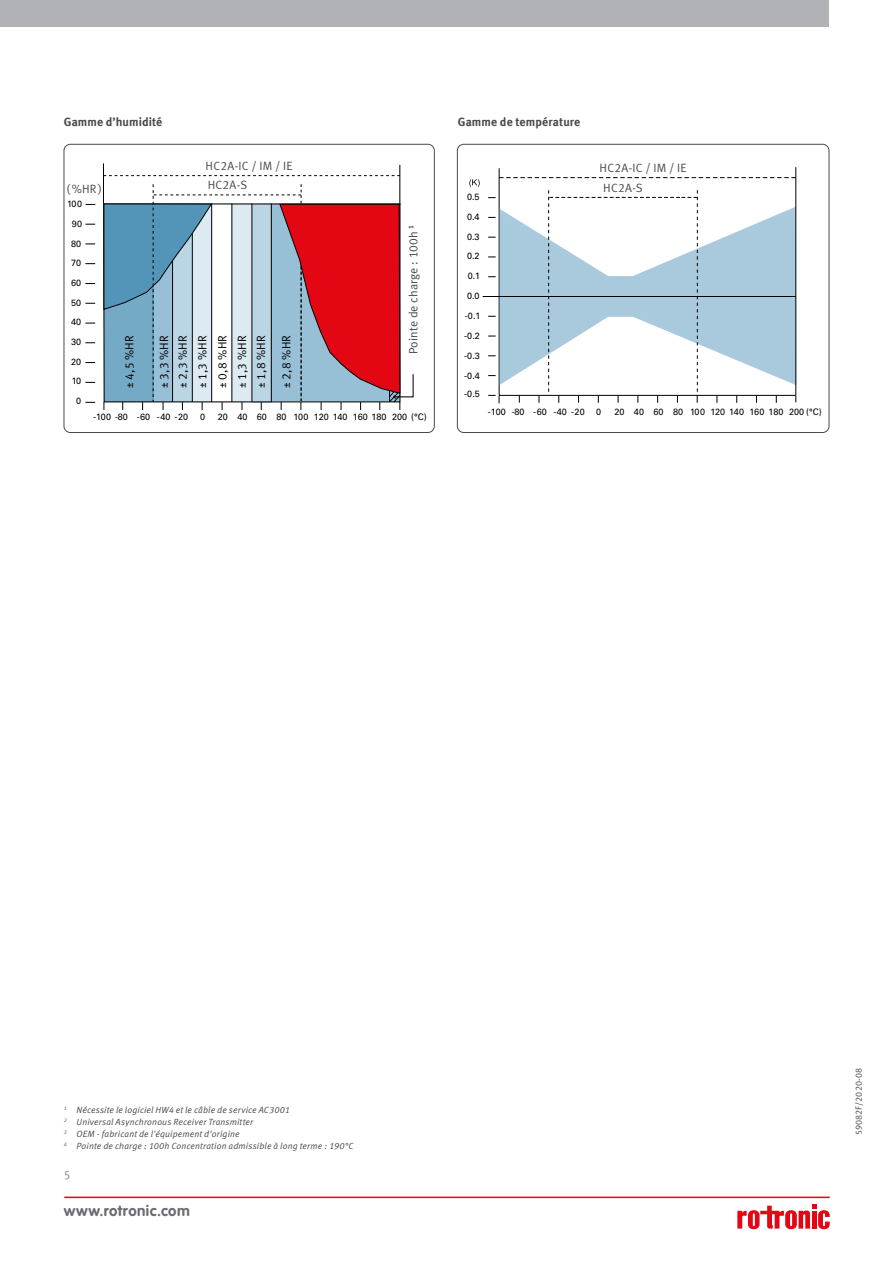
<style>
.page{position:relative;width:893px;height:1263px;background:#fff}
.page>*{position:absolute;margin:0;border:0;box-sizing:border-box;transform-origin:0 0}
.t1{font:700 15px "VAG Rounded";letter-spacing:.03em;color:#696c71}
.t2{font:12px "Meta Normal LF";letter-spacing:.015em;color:#4a4a49}
.t3{font:12px/19.4px "Meta Normal LF";letter-spacing:.02em;color:#000;text-align:justify}
.t4{font:12px "Meta Bold LF";letter-spacing:.01em;color:#4a4a49}
.t5{font:12px "Meta Normal LF";color:#878787}
.t6{font:italic 9px/12px "Meta Normal LF";letter-spacing:.015em;color:#4a4a49}
.t7{font:9px/19.6px "Univers";color:#000}
.t8{font:9px "Meta Normal LF";letter-spacing:.01em;color:#4a4a49}
</style>
<div class="page">
<hr style="left:64px;top:1196px;width:766px;height:2px;background:#e30613">
<svg style="left:737px;top:1204px;width:93px;height:25px"></svg>
<div style="left:0;top:0;width:829px;height:26px;background:#b0b2b7"></div>
<hr style="left:103px;top:163px;width:1px;height:40px;background:#000">
<svg style="left:103px;top:164px;width:311px;height:246px"></svg>
<hr style="left:172px;top:261px;width:1px;height:141px;background:#000">
<hr style="left:192px;top:233px;width:1px;height:169px;background:#000">
<hr style="left:211px;top:203px;width:1px;height:199px;background:#000">
<hr style="left:231px;top:203px;width:1px;height:199px;background:#000">
<hr style="left:252px;top:203px;width:1px;height:199px;background:#000">
<hr style="left:271px;top:203px;width:1px;height:199px;background:#000">
<div style="left:64px;top:144px;width:370px;height:289px;border:1px solid #4a4a49;border-radius:6px"></div>
<hr style="left:499px;top:168px;width:1px;height:227px;background:#000">
<hr style="left:499px;top:395px;width:296px;height:1px;background:#000">
<svg style="left:499px;top:177px;width:296px;height:1px"></svg>
<svg style="left:469px;top:179px;width:11px;height:8px"></svg>
<svg style="left:488px;top:395px;width:12px;height:8px"></svg>
<svg style="left:499px;top:207px;width:296px;height:178px"></svg>
<hr style="left:483px;top:296px;width:313px;height:1px;background:#000">
<hr style="left:795px;top:167px;width:1px;height:235px;background:#000">
<svg style="left:548px;top:190px;width:150px;height:213px"></svg>
<div style="left:457px;top:144px;width:372px;height:289px;border:1px solid #4a4a49;border-radius:6px"></div>
<h2 class="t4" style="left:64px;top:114px;width:100px">Gamme d’humidité</h2>
<h2 class="t4" style="left:458px;top:114px;width:124px">Gamme de température</h2>
<h2 class="t2" style="left:67px;top:182px;width:37px">(%HR)</h2>
<p class="t7" style="left:67px;top:194px;width:16px;text-align:right">100<br>90<br>80<br>70<br>60<br>50<br>40<br>30<br>20<br>10<br>0</p>
<h2 class="t2" style="left:206px;top:158px;width:89px">HC2A-IC / IM / IE</h2>
<h2 class="t2" style="left:208px;top:178px;width:41px">HC2A-S</h2>
<h2 class="t3" style="left:120px;top:388px;width:54px;rotate:-90deg">± 4,5 %HR</h2>
<h2 class="t3" style="left:154px;top:388px;width:55px;rotate:-90deg">± 3,3 %HR ± 2,3 %HR ± 1,3 %HR ± 0,8 %HR ± 1,3 %HR ± 1,8 %HR</h2>
<h2 class="t3" style="left:277px;top:388px;width:55px;rotate:-90deg">± 2,8 %HR</h2>
<h2 class="t2" style="left:406px;top:354px;width:131px;rotate:-90deg">Pointe de charge : 100h <sup>1</sup></h2>
<p class="t7" style="left:467px;top:187px;width:14px">0.5</p>
<p class="t7" style="left:467px;top:207px;width:14px">0.4</p>
<p class="t7" style="left:467px;top:227px;width:14px">0.3</p>
<p class="t7" style="left:467px;top:246px;width:14px">0.2</p>
<p class="t7" style="left:468px;top:266px;width:14px">0.1</p>
<p class="t7" style="left:467px;top:286px;width:14px">0.0</p>
<p class="t7" style="left:465px;top:306px;width:17px">-0.1</p>
<p class="t7" style="left:464px;top:326px;width:17px">-0.2 -0.3</p>
<p class="t7" style="left:464px;top:367px;width:17px;line-height:18.1px">-0.4 -0.5</p>
<h2 class="t2" style="left:600px;top:161px;width:89px">HC2A-IC / IM / IE</h2>
<h2 class="t2" style="left:603px;top:181px;width:41px">HC2A-S</h2>
<p class="t7" style="left:93px;top:407px;width:96px">-100 - 80 - 60 - 40 - 20</p>
<p class="t7" style="left:200px;top:407px;width:7px">0</p>
<p class="t7" style="left:218px;top:407px;width:210px">20 40 60 80 100 120 140 160 180 200 (°C)</p>
<p class="t7" style="left:512px;top:402px;width:91px">- 80 - 60 - 40 - 20 0</p>
<p class="t7" style="left:614px;top:402px;width:209px">20 40 60 80 100 120 140 160 180 200 (°C)</p>
<p class="t7" style="left:488px;top:402px;width:20px">-100</p>
<p class="t6" style="left:64px;top:1104px;width:291px"><sup>1</sup> Nécessite le logiciel HW4 et le câble de service AC3001<br><sup>2</sup> Universal Asynchronous Receiver Transmitter<br><sup>3</sup> OEM - fabricant de l'équipement d'origine<br><sup>4</sup> Pointe de charge : 100h Concentration admissible à long terme : 190°C</p>
<h2 class="t5" style="left:64px;top:1168px;width:8px">5</h2>
<h1 class="t1" style="left:64px;top:1202px;width:128px">www.rotronic.com</h1>
<p class="t8" style="left:853px;top:1135px;width:69px;rotate:-90deg">59082F/2020-08</p>
</div>
